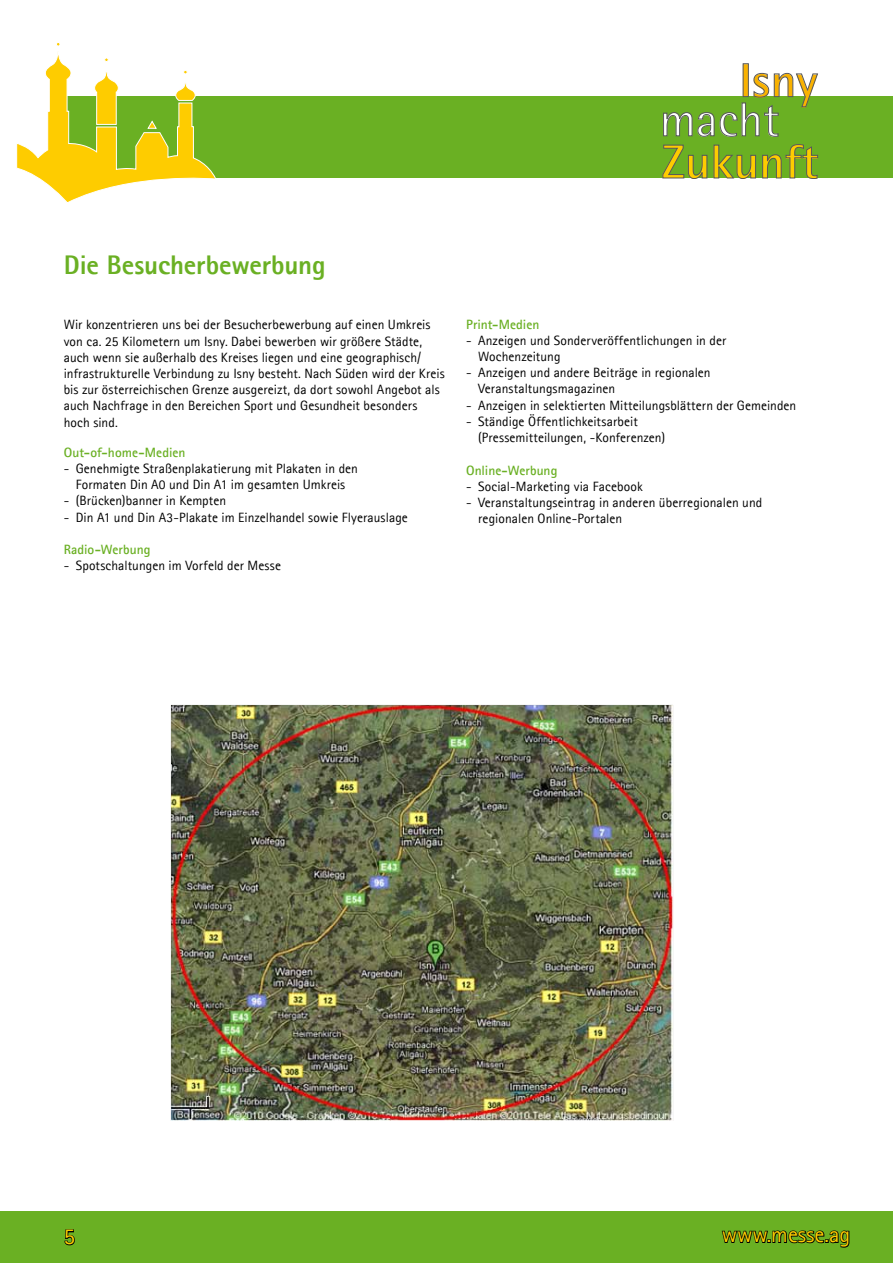
<style>
.page{position:relative;width:893px;height:1263px;background:#fff}
.page>*{position:absolute;margin:0;border:0;box-sizing:border-box;transform-origin:0 0}
.t1{font:700 47.7px "Agfa Rotis Semisans";color:#fecc00}
.t2{font:47.7px "Agfa Rotis Semisans";color:#fff}
.t3{font:700 47.7px "Agfa Rotis Semisans";color:#f9b200}
.t4{font:800 27px "Agfa Rotis Sans Serif";letter-spacing:-.005em;color:#6ab023}
.t5{font:22.5px "Agfa Rotis Sans Serif";color:#fecc00}
.t6{font:13.5px/16.2px "Agfa Rotis Sans Serif";letter-spacing:.005em;color:#000}
.t7{font:700 13.5px "Agfa Rotis Sans Serif";color:#6ab023}
</style>
<div class="page">
<div style="left:52px;top:97px;width:841px;height:81px;background:#6ab023"></div>
<div style="left:0;top:1211px;width:893px;height:52px;background:#6ab023"></div>
<div style="left:743px;top:63px;width:6px;height:34px;border:1px solid #58585a"></div>
<svg style="left:662px;top:144px;width:94px;height:35px"></svg>
<svg style="left:762px;top:144px;width:56px;height:35px"></svg>
<svg style="left:663px;top:73px;width:155px;height:64px"></svg>
<svg style="left:16px;top:43px;width:201px;height:160px"></svg>
<svg style="left:721px;top:1230px;width:129px;height:18px"></svg>
<svg style="left:64px;top:1229px;width:11px;height:17px"></svg>
<img style="left:171px;top:704px;width:502px;height:416px">
<h1 class="t3" style="left:739px;top:51px;width:80px">Isny</h1>
<h1 class="t1" style="left:662px;top:133px;width:158px">Zukunft</h1>
<h1 class="t2" style="left:660px;top:92px;width:121px">macht</h1>
<h2 class="t4" style="left:64px;top:247px;width:263px">Die Besucherbewerbung</h2>
<p class="t6" style="left:64px;top:317px;width:382px">Wir konzentrieren uns bei der Besucherbewerbung auf einen Umkreis von ca. 25 Kilometern um Isny. Dabei bewerben wir größere Städte, auch wenn sie außerhalb des Kreises liegen und eine geographisch/ infrastrukturelle Verbindung zu Isny besteht. Nach Süden wird der Kreis bis zur österreichischen Grenze ausgereizt, da dort sowohl Angebot als auch Nachfrage in den Bereichen Sport und Gesundheit besonders hoch sind.</p>
<p class="t7" style="left:64px;top:444px;width:123px">Out-of-home-Medien</p>
<p class="t6" style="left:64px;top:460px;width:296px;text-align:center">- Genehmigte Straßenplakatierung mit Plakaten in den<br>Formaten Din A0 und Din A1 im gesamten Umkreis</p>
<p class="t6" style="left:64px;top:493px;width:164px">- (Brücken)banner in Kempten</p>
<p class="t6" style="left:64px;top:509px;width:346px">- Din A1 und Din A3-Plakate im Einzelhandel sowie Flyerauslage</p>
<p class="t7" style="left:64px;top:541px;width:88px">Radio-Werbung</p>
<p class="t6" style="left:64px;top:558px;width:219px">- Spotschaltungen im Vorfeld der Messe</p>
<p class="t7" style="left:466px;top:315px;width:75px">Print-Medien</p>
<p class="t6" style="left:478px;top:332px;width:250px;text-indent:-12px">- Anzeigen und Sonderveröffentlichungen in der<br>Wochenzeitung</p>
<p class="t6" style="left:478px;top:364px;width:234px;text-indent:-12px">- Anzeigen und andere Beiträge in regionalen<br>Veranstaltungsmagazinen</p>
<p class="t6" style="left:466px;top:397px;width:332px">- Anzeigen in selektierten Mitteilungsblättern der Gemeinden</p>
<p class="t6" style="left:478px;top:413px;width:189px;text-indent:-12px">- Ständige Öffentlichkeitsarbeit (Pressemitteilungen, -Konferenzen)</p>
<p class="t7" style="left:466px;top:462px;width:93px">Online-Werbung</p>
<p class="t6" style="left:466px;top:478px;width:178px">- Social-Marketing via Facebook</p>
<p class="t6" style="left:478px;top:494px;width:286px;text-indent:-12px">- Veranstaltungseintrag in anderen überregionalen und regionalen Online-Portalen</p>
<h3 class="t5" style="left:64px;top:1223px;width:13px">5</h3>
<h3 class="t5" style="left:722px;top:1221px;width:130px">www.messe.ag</h3>
</div>
